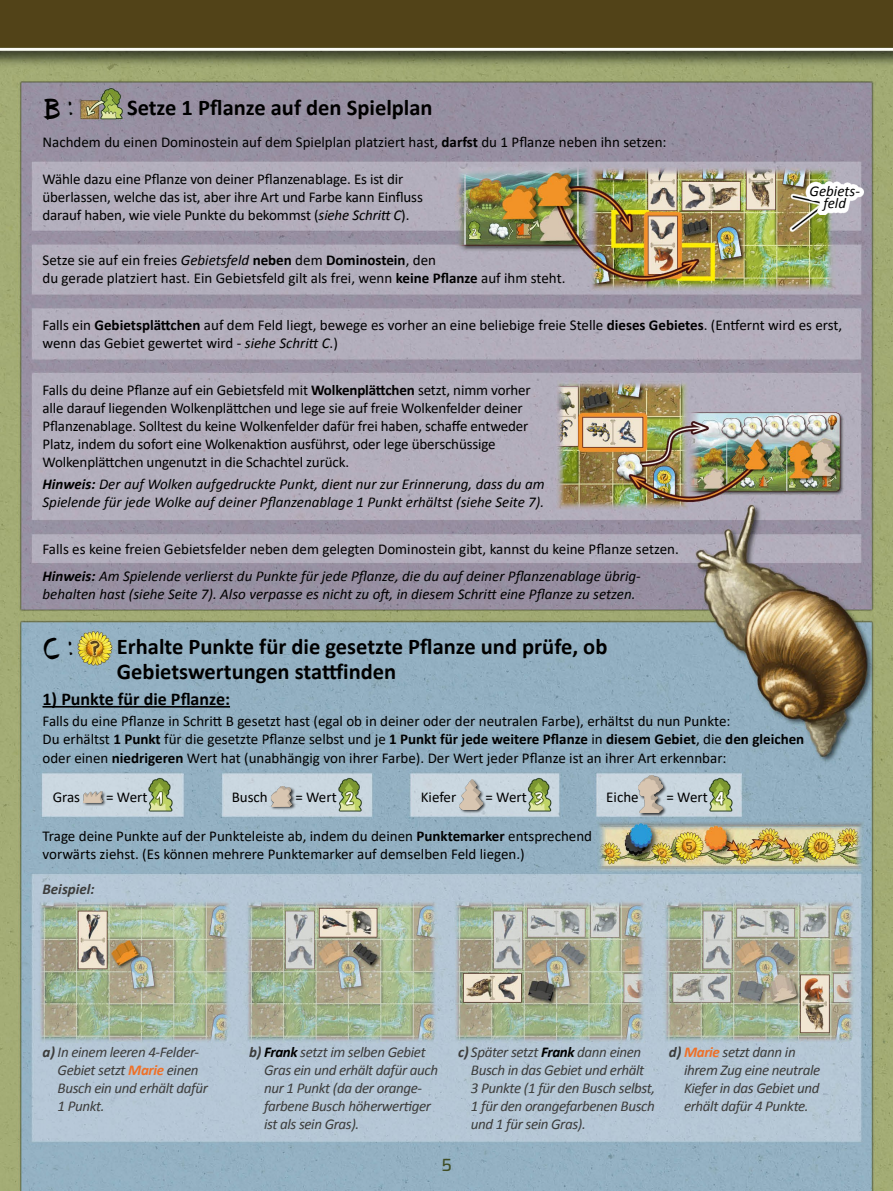
<style>
.page{position:relative;width:893px;height:1191px;background:#fff}
.page>*{position:absolute;margin:0;border:0;box-sizing:border-box;transform-origin:0 0}
.t1{font:700 22.5px/25.5px "Calibri";color:#000}
.t2{font:22.5px "Fvriosa";color:#000}
.t3{font:700 18px "Calibri";color:#000}
.t4{font:500 16.5px "Exo";color:#3f4d24}
.t5{font:15px/18px "Calibri";letter-spacing:-.005em;color:#000}
.t6{font:italic 15px/18px "Calibri";letter-spacing:-.025em;color:#3c3c3b}
.t7{font:italic 15px/18px "Calibri";color:#000}
.t8{font:italic 700 15px "Calibri";color:#3c3c3b}
.s1{font-weight:700}
.s2{font-style:italic}
.s3{font-weight:700;font-style:italic}
.s4{font-weight:700;color:#ee7028}
.s5{font-weight:700;color:#000}
</style>
<div class="page">
<img style="left:0;top:0;width:893px;height:1191px">
<div style="left:83px;top:791px;width:24px;height:15px;background:#000;opacity:.75"></div>
<img style="left:84px;top:792px;width:19px;height:10px">
<img style="left:147px;top:774px;width:27px;height:40px">
<div style="left:270px;top:785px;width:26px;height:25px;background:#000;opacity:.75"></div>
<img style="left:271px;top:786px;width:21px;height:20px">
<img style="left:337px;top:774px;width:26px;height:40px">
<div style="left:459px;top:779px;width:27px;height:34px;background:#000;opacity:.75"></div>
<img style="left:460px;top:779px;width:22px;height:30px">
<img style="left:527px;top:774px;width:26px;height:40px">
<div style="left:638px;top:775px;width:29px;height:41px;background:#000;opacity:.75"></div>
<img style="left:639px;top:775px;width:24px;height:37px">
<img style="left:708px;top:774px;width:26px;height:40px">
<hr style="left:43px;top:706px;width:187px;height:1px;background:#000">
<svg style="left:806px;top:181px;width:58px;height:34px"></svg>
<h1 class="t2" style="left:43px;top:86px;width:39px">B:</h1>
<h1 class="t1" style="left:127px;top:95px;width:307px">Setze 1 Pflanze auf den Spielplan</h1>
<p class="t5" style="left:43px;top:133px;width:626px">Nachdem du einen Dominostein auf dem Spielplan platziert hast, <span class="s1">darfst</span> du 1 Pflanze neben ihn setzen:</p>
<p class="t5" style="left:43px;top:170px;width:382px">Wähle dazu eine Pflanze von deiner Pflanzenablage. Es ist dir überlassen, welche das ist, aber ihre Art und Farbe kann Einfluss darauf haben, wie viele Punkte du bekommst (<span class="s2">siehe Schritt C</span>).</p>
<p class="t5" style="left:43px;top:251px;width:524px">Setze sie auf ein freies <span class="s2">Gebietsfeld</span> <span class="s1">neben</span> dem <span class="s1">Dominostein</span>, den<br>du gerade platziert hast. Ein Gebietsfeld gilt als frei, wenn <span class="s1">keine Pflanze</span> auf ihm steht.</p>
<p class="t5" style="left:43px;top:316px;width:801px">Falls ein <span class="s1">Gebietsplättchen</span> auf dem Feld liegt, bewege es vorher an eine beliebige freie Stelle <span class="s1">dieses Gebietes</span>. (Entfernt wird es erst, wenn das Gebiet gewertet wird - <span class="s2">siehe Schritt C</span>.)</p>
<p class="t5" style="left:43px;top:380px;width:490px">Falls du deine Pflanze auf ein Gebietsfeld mit <span class="s1">Wolkenplättchen</span> setzt, nimm vorher alle darauf liegenden Wolkenplättchen und lege sie auf freie Wolkenfelder deiner Pflanzenablage. Solltest du keine Wolkenfelder dafür frei haben, schaffe entweder Platz, indem du sofort eine Wolkenaktion ausführst, oder lege überschüssige Wolkenplättchen ungenutzt in die Schachtel zurück.</p>
<p class="t7" style="left:43px;top:474px;width:504px"><span class="s1">Hinweis:</span> Der auf Wolken aufgedruckte Punkt, dient nur zur Erinnerung, dass du am<br>Spielende für jede Wolke auf deiner Pflanzenablage 1 Punkt erhältst (siehe Seite 7).</p>
<p class="t5" style="left:43px;top:535px;width:638px;line-height:26.5px">Falls es keine freien Gebietsfelder neben dem gelegten Dominostein gibt, kannst du keine Pflanze setzen.<br><span class="s3">Hinweis:</span> <span class="s2">Am Spielende verlierst du Punkte für jede Pflanze, die du auf deiner Pflanzenablage übrig-</span></p>
<p class="t7" style="left:43px;top:584px;width:595px">behalten hast (siehe Seite 7). Also verpasse es nicht zu oft, in diesem Schritt eine Pflanze zu setzen.</p>
<h1 class="t2" style="left:43px;top:626px;width:39px">C:</h1>
<h1 class="t1" style="left:117px;top:633px;width:492px">Erhalte Punkte für die gesetzte Pflanze und prüfe, ob<br>Gebietswertungen stattfinden</h1>
<p class="t5" style="left:43px;top:712px;width:763px">Falls du eine Pflanze in Schritt B gesetzt hast (egal ob in deiner oder der neutralen Farbe), erhältst du nun Punkte:<br>Du erhältst <span class="s1">1 Punkt</span> für die gesetzte Pflanze selbst und je <span class="s1">1 Punkt für jede weitere Pflanze</span> in <span class="s1">diesem Gebiet</span>, die <span class="s1">den gleichen </span>oder einen <span class="s1">niedrigeren</span> Wert hat (unabhängig von ihrer Farbe). Der Wert jeder Pflanze ist an ihrer Art erkennbar:</p>
<p class="t5" style="left:53px;top:787px;width:29px">Gras</p>
<p class="t5" style="left:106px;top:787px;width:43px">= Wert</p>
<p class="t5" style="left:232px;top:787px;width:38px">Busch</p>
<p class="t5" style="left:295px;top:787px;width:43px">= Wert</p>
<p class="t5" style="left:421px;top:787px;width:37px">Kiefer</p>
<p class="t5" style="left:485px;top:787px;width:43px">= Wert</p>
<p class="t5" style="left:606px;top:787px;width:34px">Eiche</p>
<p class="t5" style="left:666px;top:787px;width:43px">= Wert</p>
<p class="t5" style="left:43px;top:827px;width:551px">Trage deine Punkte auf der Punkteleiste ab, indem du deinen <span class="s1">Punktemarker</span> entsprechend vorwärts ziehst. (Es können mehrere Punktemarker auf demselben Feld liegen.)</p>
<p class="t8" style="left:43px;top:879px;width:54px">Beispiel:</p>
<p class="t7" style="left:810px;top:184px;width:52px;line-height:12px;text-align:center">Gebiets&shy;feld</p>
<p class="t3" style="left:43px;top:687px;width:189px">1) Punkte für die Pflanze:</p>
<p class="t6" style="left:58px;top:1042px;width:152px;text-indent:-15px"><span class="s1">a)</span> In einem leeren 4-Felder-<br>Gebiet setzt <span class="s4">Marie</span> einen<br>Busch ein und erhält dafür<br>1 Punkt.</p>
<p class="t6" style="left:264px;top:1042px;width:176px;text-indent:-15px"><span class="s1">b)</span> <span class="s5">Frank</span> setzt im selben Gebiet<br>Gras ein und erhält dafür auch nur 1 Punkt (da der orange&shy;farbene Busch höherwertiger ist als sein Gras).</p>
<p class="t6" style="left:471px;top:1042px;width:186px;text-indent:-13px"><span class="s1">c)</span> Später setzt <span class="s5">Frank</span> dann einen<br>Busch in das Gebiet und erhält<br>3 Punkte (1 für den Busch selbst,<br>1 für den orangefarbenen Busch und 1 für sein Gras).</p>
<p class="t6" style="left:684px;top:1042px;width:138px;text-indent:-15px"><span class="s1">d)</span> <span class="s4">Marie</span> setzt dann in ihrem Zug eine neutrale<br>Kiefer in das Gebiet und erhält dafür 4 Punkte.</p>
<p class="t4" style="left:441px;top:1152px;width:12px">5</p>
</div>
